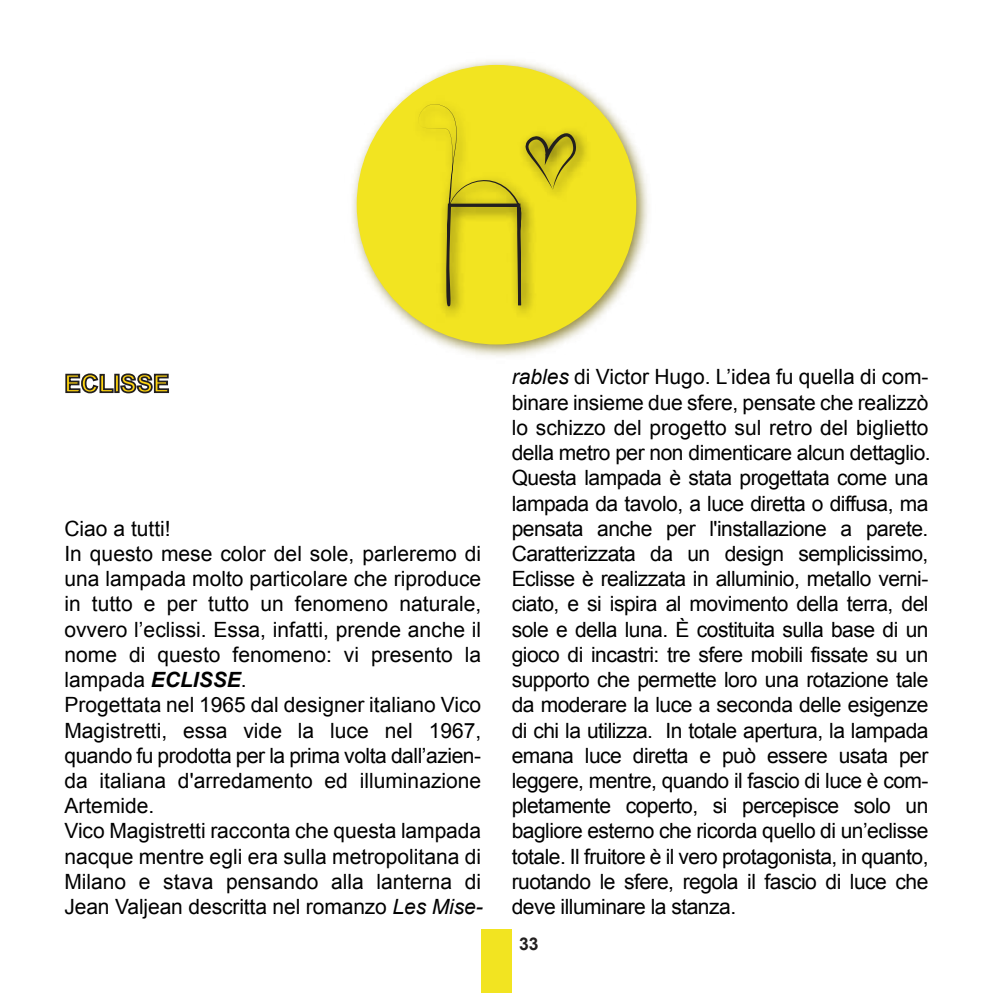
<style>
.page{position:relative;width:993px;height:993px;background:#fff}
.page>*{position:absolute;margin:0;border:0;box-sizing:border-box;transform-origin:0 0}
.t1{font:700 24.5px "Arial";color:#ffd40f}
.t2{font:21px/25.2px "Arial";color:#000}
.t3{font:700 17.5px "Arial";color:#221f1f}
.s1{font-weight:700;font-style:italic}
.s2{font-style:italic}
</style>
<div class="page">
<div style="left:481px;top:928px;width:31px;height:64px;background:#f2e421"></div>
<img style="left:352px;top:60px;width:297px;height:297px">
<div style="left:356px;top:65px;width:280px;height:279px;background:#f2e421;border-radius:50%"></div>
<img style="left:406px;top:92px;width:189px;height:233px">
<svg style="left:418px;top:104px;width:158px;height:202px"></svg>
<svg style="left:65px;top:373px;width:104px;height:21px"></svg>
<p class="t1" style="left:64px;top:366px;width:106px">ECLISSE</p>
<p class="t2" style="left:64px;top:515px;width:419px">Ciao a tutti!<br>In questo mese color del sole, parleremo di una lampada molto particolare che riproduce in tutto e per tutto un fenomeno naturale, ovvero l’eclissi. Essa, infatti, prende anche il nome di questo fenomeno: vi presento la lampada <span class="s1">ECLISSE</span>.<br>Progettata nel 1965 dal designer italiano Vico Magistretti, essa vide la luce nel 1967, quando fu prodotta per la prima volta dall’azien&shy;da italiana d'arredamento ed illuminazione Artemide.<br>Vico Magistretti racconta che questa lampada nacque mentre egli era sulla metropolitana di Milano e stava pensando alla lanterna di Jean Valjean descritta nel romanzo <span class="s2">Les Mise-</span></p>
<p class="t2" style="left:511px;top:364px;width:420px;text-align:justify"><span class="s2">rables</span> di Victor Hugo. L’idea fu quella di com&shy;binare insieme due sfere, pensate che realizzò lo schizzo del progetto sul retro del biglietto della metro per non dimenticare alcun dettaglio.<br>Questa lampada è stata progettata come una lampada da tavolo, a luce diretta o diffusa, ma pensata anche per l'installazione a parete.<br>Caratterizzata da un design semplicissimo, Eclisse è realizzata in alluminio, metallo verni&shy;ciato, e si ispira al movimento della terra, del sole e della luna. È costituita sulla base di un gioco di incastri: tre sfere mobili fissate su un supporto che permette loro una rotazione tale da moderare la luce a seconda delle esigenze di chi la utilizza. In totale apertura, la lampada emana luce diretta e può essere usata per leggere, mentre, quando il fascio di luce è com&shy;pletamente coperto, si percepisce solo un bagliore esterno che ricorda quello di un’eclisse totale. Il fruitore è il vero protagonista, in quanto, ruotando le sfere, regola il fascio di luce che deve illuminare la stanza.</p>
<p class="t3" style="left:519px;top:931px;width:21px">33</p>
</div>
